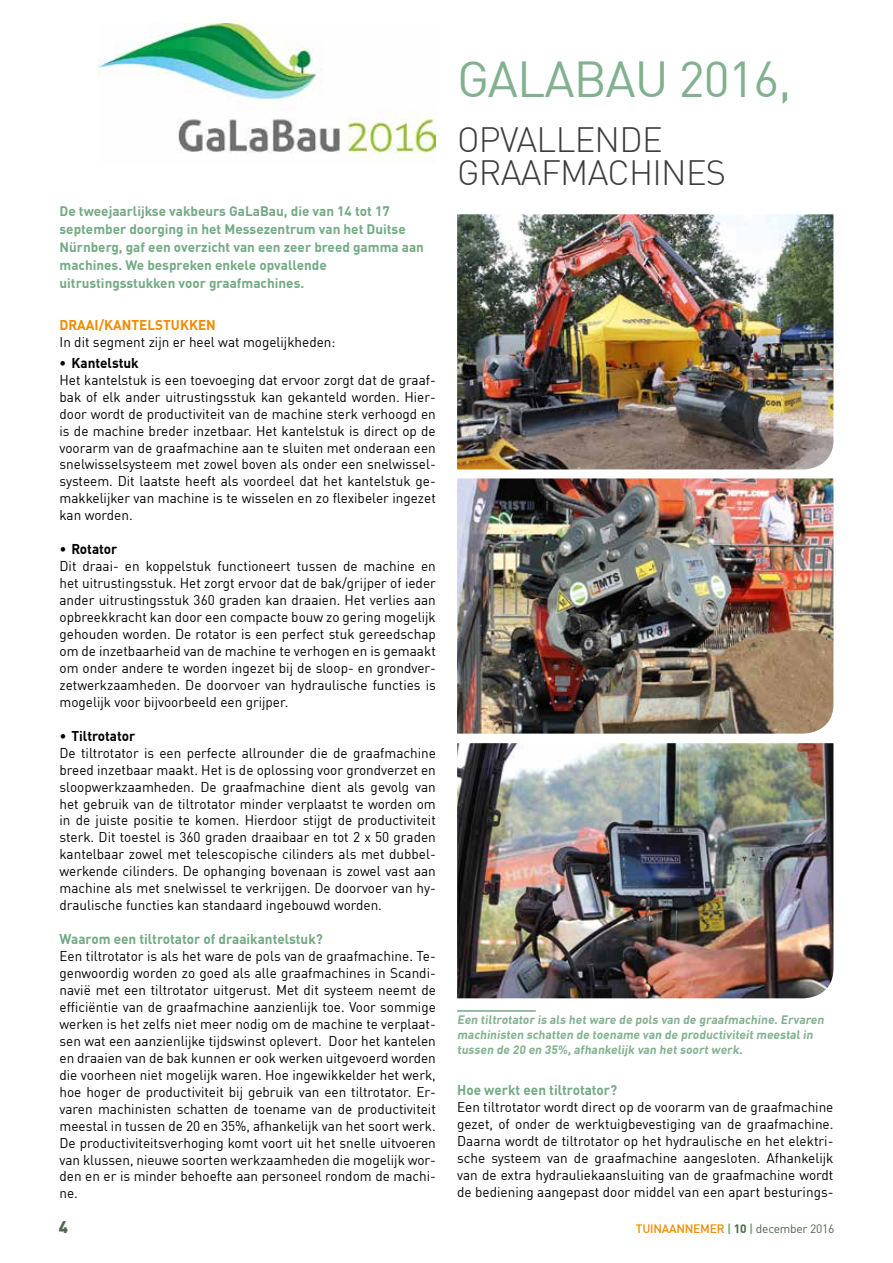
<style>
.page{position:relative;width:893px;height:1263px;background:#fff}
.page>*{position:absolute;margin:0;border:0;box-sizing:border-box;transform-origin:0 0}
.t1{font:49.5px "DIN Offc Pro";letter-spacing:-.02em;color:#82b18f}
.t2{font:300 34.5px/33px "DIN Offc Pro";letter-spacing:-.02em;color:#3c3c3b}
.t3{font:900 16.5px "DIN Offc Pro";color:#4f674c}
.t4{font:13.95px/17px "DIN Offc Pro";color:#000;text-align:justify}
.t5{font:700 13.95px "DIN Offc Pro";color:#73aa84}
.t6{font:700 13.95px "DIN Offc Pro";color:#f28b00}
.t7{font:700 13.95px "DIN Offc Pro";color:#000}
.t8{font:700 13.5px/18px "DIN Offc Pro";color:#73aa84}
.t9{font:700 12px/15px "DIN Offc Pro";color:#82b18f}
.t10{font:500 12px "DIN Offc Pro";letter-spacing:-.02em;color:#f28b00}
.s1{font-weight:700}
.s2{font-weight:700;color:#73aa84}
.s3{font-weight:700;color:#4f674c}
.s4{font-weight:400;color:#4f674c}
</style>
<div class="page">
<img style="left:98px;top:24px;width:338px;height:138px">
<img style="left:457px;top:214px;width:376px;height:255px">
<hr style="left:457px;top:1010px;width:79px;height:2px;background:#73aa84">
<img style="left:457px;top:478px;width:376px;height:256px">
<img style="left:457px;top:743px;width:376px;height:255px">
<p class="t8" style="left:60px;top:200px;width:366px">De tweejaarlijkse vakbeurs GaLaBau, die van 14 tot 17 september doorging in het Messezentrum van het Duitse Nürnberg, gaf een overzicht van een zeer breed gamma aan machines. We bespreken enkele opvallende uitrustingsstukken voor graafmachines.</p>
<p class="t6" style="left:60px;top:313px;width:158px">DRAAI/KANTELSTUKKEN</p>
<p class="t4" style="left:60px;top:332px;width:278px">In dit segment zijn er heel wat mogelijkheden:</p>
<p class="t7" style="left:60px;top:351px;width:81px">• Kantelstuk</p>
<p class="t4" style="left:60px;top:370px;width:378px">Het kantelstuk is een toevoeging dat ervoor zorgt dat de graaf&shy;bak of elk ander uitrustingsstuk kan gekanteld worden. Hier&shy;door wordt de productiviteit van de machine sterk verhoogd en is de machine breder inzetbaar. Het kantelstuk is direct op de voorarm van de graafmachine aan te sluiten met onderaan een snelwisselsysteem met zowel boven als onder een snelwissel&shy;systeem. Dit laatste heeft als voordeel dat het kantelstuk ge&shy;makkelijker van machine is te wisselen en zo flexibeler ingezet kan worden.</p>
<p class="t4" style="left:60px;top:539px;width:378px;text-align:left">• <span class="s1">Rotator<br></span>Dit draai- en koppelstuk functioneert tussen de machine en het uitrustingsstuk. Het zorgt ervoor dat de bak/grijper of ieder ander uitrustingsstuk 360 graden kan draaien. Het verlies aan opbreekkracht kan door een compacte bouw zo gering mogelijk gehouden worden. De rotator is een perfect stuk gereedschap om de inzetbaarheid van de machine te verhogen en is gemaakt om onder andere te worden ingezet bij de sloop- en grondver&shy;zetwerkzaamheden. De doorvoer van hydraulische functies is mogelijk voor bijvoorbeeld een grijper.</p>
<p class="t4" style="left:60px;top:726px;width:378px;text-align:left">• <span class="s1">Tiltrotator<br></span>De tiltrotator is een perfecte allrounder die de graafmachine breed inzetbaar maakt. Het is de oplossing voor grondverzet en sloopwerkzaamheden. De graafmachine dient als gevolg van het gebruik van de tiltrotator minder verplaatst te worden om in de juiste positie te komen. Hierdoor stijgt de productiviteit sterk. Dit toestel is 360 graden draaibaar en tot 2 x 50 graden kantelbaar zowel met telescopische cilinders als met dubbel&shy;werkende cilinders. De ophanging bovenaan is zowel vast aan machine als met snelwissel te verkrijgen. De doorvoer van hy&shy;draulische functies kan standaard ingebouwd worden.</p>
<p class="t5" style="left:60px;top:927px;width:265px">Waarom een tiltrotator of draaikantelstuk?</p>
<p class="t4" style="left:60px;top:946px;width:378px">Een tiltrotator is als het ware de pols van de graafmachine. Te&shy;genwoordig worden zo goed als alle graafmachines in Scandi&shy;navië met een tiltrotator uitgerust. Met dit systeem neemt de efficiëntie van de graafmachine aanzienlijk toe. Voor sommige werken is het zelfs niet meer nodig om de machine te verplaat&shy;sen wat een aanzienlijke tijdswinst oplevert. Door het kantelen en draaien van de bak kunnen er ook werken uitgevoerd worden die voorheen niet mogelijk waren. Hoe ingewikkelder het werk, hoe hoger de productiviteit bij gebruik van een tiltrotator. Er&shy;varen machinisten schatten de toename van de productiviteit meestal in tussen de 20 en 35%, afhankelijk van het soort werk.<br>De productiviteitsverhoging komt voort uit het snelle uitvoeren van klussen, nieuwe soorten werkzaamheden die mogelijk wor&shy;den en er is minder behoefte aan personeel rondom de machi&shy;ne.</p>
<h1 class="t1" style="left:457px;top:41px;width:336px">GALABAU 2016,</h1>
<h2 class="t2" style="left:457px;top:120px;width:271px">OPVALLENDE<br>GRAAFMACHINES</h2>
<p class="t9" style="left:457px;top:1011px;width:370px">Een tiltrotator is als het ware de pols van de graafmachine.Ervaren machinisten schatten de toename van de productiviteit meestal in tussen de 20 en 35%,afhankelij k van het soort werk.</p>
<p class="t5" style="left:457px;top:1078px;width:162px">Hoe werkt een tiltrotator?</p>
<p class="t4" style="left:457px;top:1097px;width:378px">Een tiltrotator wordt direct op de voorarm van de graafmachine gezet, of onder de werktuigbevestiging van de graafmachine.<br>Daarna wordt de tiltrotator op het hydraulische en het elektri&shy;sche systeem van de graafmachine aangesloten. Afhankelijk van de extra hydrauliekaansluiting van de graafmachine wordt de bediening aangepast door middel van een apart besturings-</p>
<p class="t3" style="left:59px;top:1212px;width:11px">4</p>
<p class="t10" style="left:636px;top:1218px;width:200px">TUINAANNEMER <span class="s2">|</span> <span class="s3">10</span> <span class="s2">|</span> <span class="s4">december 2016</span></p>
</div>
